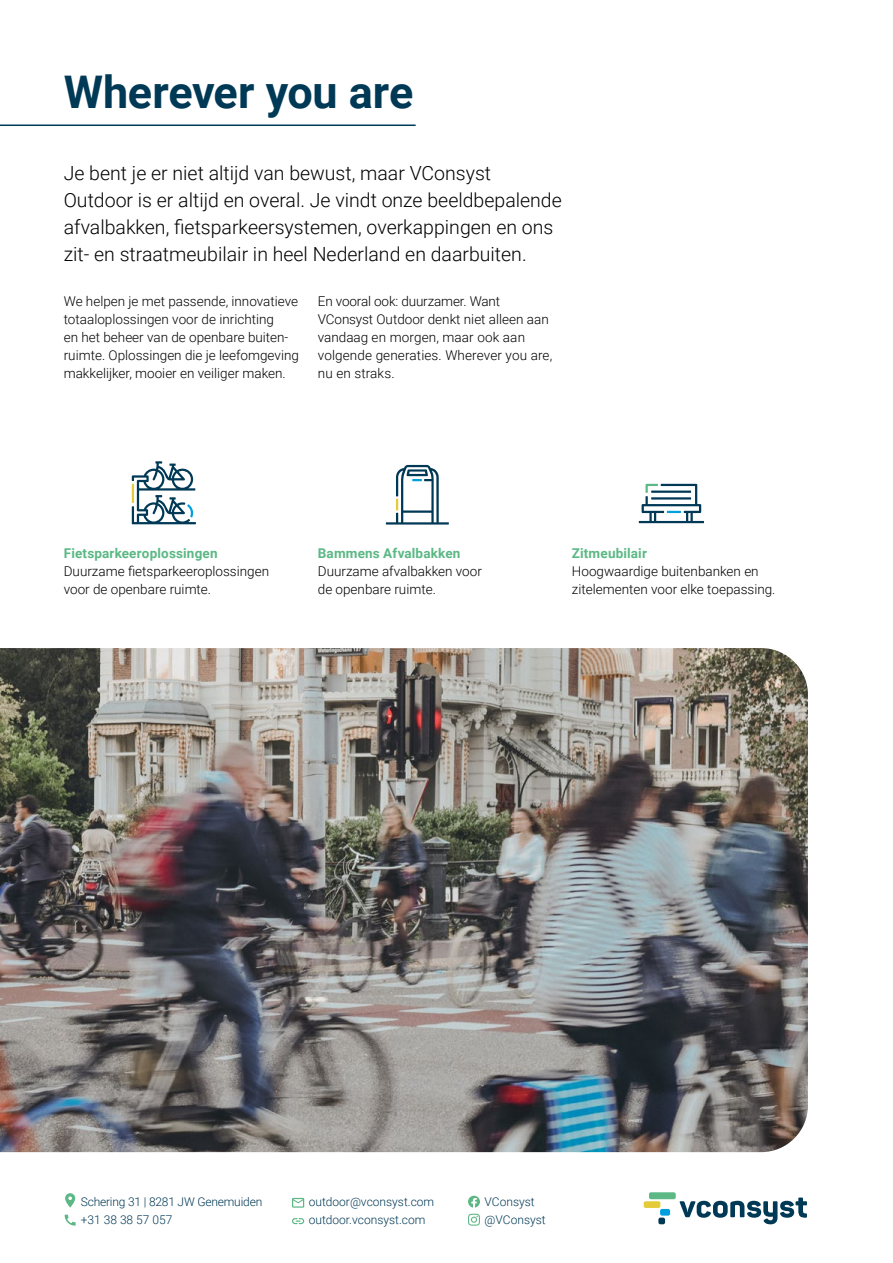
<style>
.page{position:relative;width:893px;height:1263px;background:#fff}
.page>*{position:absolute;margin:0;border:0;box-sizing:border-box;transform-origin:0 0}
.H1_-_Heading{font:700 45px "Roboto";letter-spacing:-.005em;color:#003955}
.P_-_Intro{font:300 19.5px/27px "Roboto";color:#000}
.P_-_Bodytext{font:300 13.5px/18px "Roboto";color:#000}
.H3_-_Subsubheading{font:700 13.5px "Roboto";letter-spacing:.01em;color:#5cb885}
.P_-_Bodytext-2{font:300 12px "Roboto";color:#003955}
</style>
<div class="page">
<svg style="left:65px;top:1193px;width:10px;height:15px"></svg>
<svg style="left:65px;top:1215px;width:11px;height:10px"></svg>
<svg style="left:679px;top:1197px;width:128px;height:27px"></svg>
<div style="left:660px;top:1209px;width:10px;height:6px;background:#00a0de;border-radius:2px"></div>
<div style="left:658px;top:1217px;width:7px;height:7px;background:#003955;border-radius:2px"></div>
<div style="left:644px;top:1201px;width:16px;height:7px;background:#e4cb3a;border-radius:2px"></div>
<div style="left:649px;top:1192px;width:27px;height:7px;background:#5cb885;border-radius:2px"></div>
<svg style="left:292px;top:1198px;width:12px;height:10px"></svg>
<svg style="left:292px;top:1218px;width:12px;height:6px"></svg>
<svg style="left:468px;top:1196px;width:12px;height:12px"></svg>
<svg style="left:468px;top:1214px;width:12px;height:12px"></svg>
<svg style="left:132px;top:461px;width:64px;height:63px"></svg>
<svg style="left:639px;top:484px;width:65px;height:39px"></svg>
<hr style="left:651px;top:497px;width:40px;height:3px;background:#003955">
<hr style="left:651px;top:491px;width:40px;height:2px;background:#003955">
<img style="left:0;top:648px;width:808px;height:504px">
<hr style="left:0;top:125px;width:416px;height:1px;background:#003955">
<svg style="left:386px;top:465px;width:63px;height:59px"></svg>
<p class="H1_-_Heading" style="left:64px;top:60px;width:351px">Wherever you are</p>
<p class="P_-_Intro" style="left:64px;top:159px;width:500px">Je bent je er niet altijd van bewust, maar VConsyst Outdoor is er altijd en overal. Je vindt onze beeldbepalende afvalbakken, fietsparkeersystemen, overkappingen en ons zit- en straatmeubilair in heel Nederland en daarbuiten.</p>
<p class="P_-_Bodytext" style="left:64px;top:292px;width:237px">We helpen je met passende, innovatieve totaaloplossingen voor de inrichting<br>en het beheer van de openbare buiten&shy;ruimte. Oplossingen die je leefomgeving makkelijker, mooier en veiliger maken.</p>
<p class="P_-_Bodytext" style="left:318px;top:292px;width:236px">En vooral ook: duurzamer. Want<br>VConsyst Outdoor denkt niet alleen aan vandaag en morgen, maar ook aan volgende generaties. Wherever you are, nu en straks.</p>
<p class="H3_-_Subsubheading" style="left:64px;top:544px;width:155px">Fietsparkeeroplossingen</p>
<p class="P_-_Bodytext" style="left:64px;top:562px;width:207px">Duurzame fietsparkeeroplossingen voor de openbare ruimte.</p>
<p class="H3_-_Subsubheading" style="left:318px;top:544px;width:144px">Bammens Afvalbakken</p>
<p class="P_-_Bodytext" style="left:318px;top:562px;width:166px">Duurzame afvalbakken voor de openbare ruimte.</p>
<p class="H3_-_Subsubheading" style="left:572px;top:544px;width:77px">Zitmeubilair</p>
<p class="P_-_Bodytext" style="left:572px;top:562px;width:205px">Hoogwaardige buitenbanken en zitelementen voor elke toepassing.</p>
<p class="P_-_Bodytext-2" style="left:81px;top:1193px;width:183px">Schering 31 | 8281 JW Genemuiden</p>
<p class="P_-_Bodytext-2" style="left:81px;top:1211px;width:93px">+31 38 38 57 057</p>
<p class="P_-_Bodytext-2" style="left:309px;top:1193px;width:127px">outdoor@vconsyst.com</p>
<p class="P_-_Bodytext-2" style="left:309px;top:1211px;width:118px">outdoor.vconsyst.com</p>
<p class="P_-_Bodytext-2" style="left:485px;top:1193px;width:52px">VConsyst</p>
<p class="P_-_Bodytext-2" style="left:485px;top:1211px;width:63px">@VConsyst</p>
</div>
